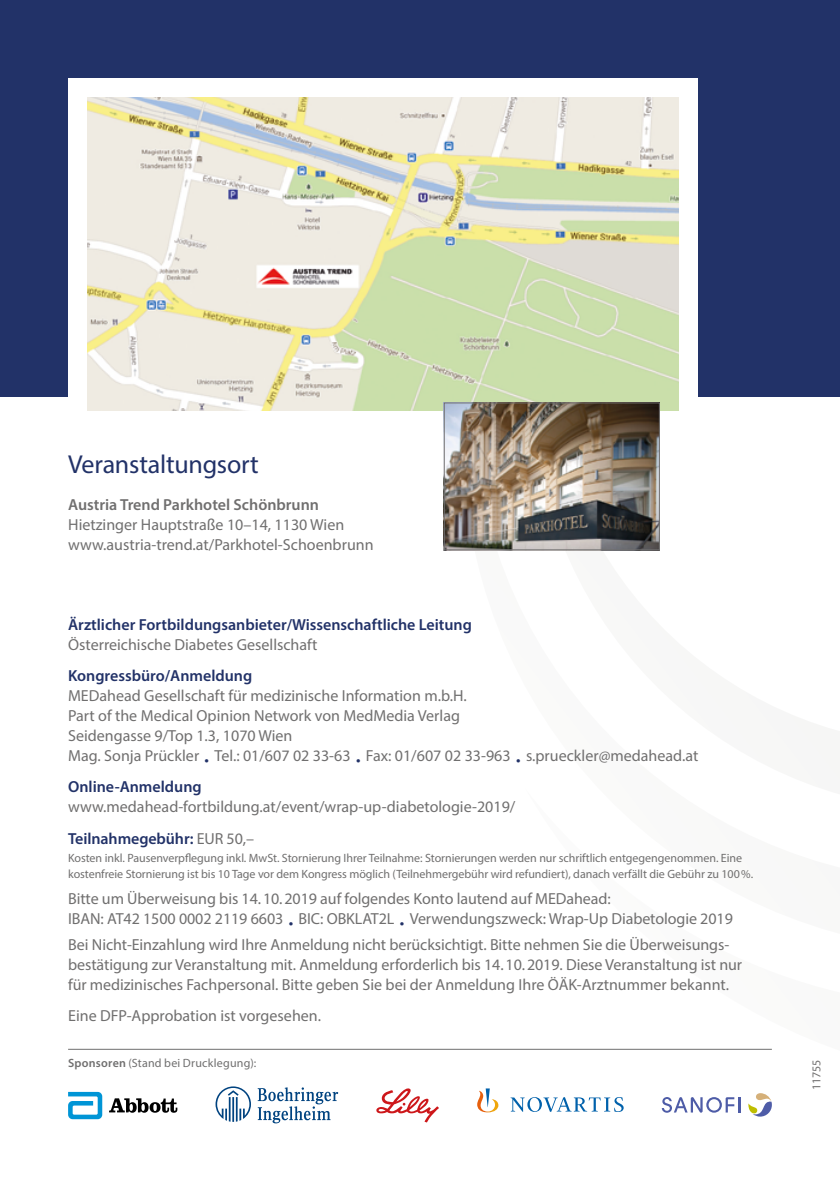
<style>
.page{position:relative;width:840px;height:1191px;background:#fff}
.page>*{position:absolute;margin:0;border:0;box-sizing:border-box;transform-origin:0 0}
.t1{font:26px "Myriad Pro";letter-spacing:-.01em;color:#223268}
.t2{font:16px/20px "Myriad Pro";color:#706f6f}
.t3{font:600 16px "Myriad Pro";color:#223268}
.t4{font:600 16px "Myriad Pro";color:#706f6f}
.t5{font:12px/16px "Myriad Pro";letter-spacing:-.005em;color:#706f6f}
.t6{font:12px "Myriad Pro";letter-spacing:.02em;color:#706f6f}
.s1{color:#223268}
.s2{font-weight:600;color:#223268}
.s3{font-weight:600}
</style>
<div class="page">
<div style="left:0;top:0;width:839px;height:397px;background:#223268"></div>
<div style="left:68px;top:78px;width:629px;height:353px;background:#fff"></div>
<img style="left:88px;top:98px;width:589px;height:312px">
<img style="left:445px;top:405px;width:212px;height:143px">
<div style="left:443px;top:403px;width:216px;height:147px;border:1px solid #706f6f"></div>
<hr style="left:68px;top:1049px;width:703px;height:1px;background:#706f6f">
<svg style="left:68px;top:1092px;width:34px;height:27px"></svg>
<svg style="left:109px;top:1098px;width:68px;height:14px"></svg>
<svg style="left:376px;top:1088px;width:63px;height:34px"></svg>
<svg style="left:661px;top:1097px;width:79px;height:15px"></svg>
<svg style="left:748px;top:1093px;width:23px;height:23px"></svg>
<svg style="left:477px;top:1088px;width:146px;height:24px"></svg>
<svg style="left:215px;top:1086px;width:36px;height:35px"></svg>
<svg style="left:257px;top:1087px;width:81px;height:36px"></svg>
<h1 class="t1" style="left:68px;top:448px;width:192px">Veranstaltungsort</h1>
<p class="t4" style="left:68px;top:495px;width:252px">Austria Trend Parkhotel Schönbrunn</p>
<p class="t2" style="left:68px;top:514px;width:307px">Hietzinger Hauptstraße 10–14, 1130 Wien www.austria-trend.at/Parkhotel-Schoenbrunn</p>
<p class="t3" style="left:68px;top:614px;width:405px">Ärztlicher Fortbildungsanbieter/Wissenschaftliche Leitung</p>
<p class="t2" style="left:68px;top:634px;width:251px">Österreichische Diabetes Gesellschaft</p>
<p class="t3" style="left:68px;top:665px;width:185px">Kongressbüro/Anmeldung</p>
<p class="t2" style="left:68px;top:685px;width:631px">MEDahead Gesellschaft für medizinische Information m.b.H.<br>Part of the Medical Opinion Network von MedMedia Verlag<br>Seidengasse 9/Top 1.3, 1070 Wien<br>Mag. Sonja Prückler <span class="s1">•</span> Tel.: 01/607 02 33-63 <span class="s1">•</span> Fax: 01/607 02 33-963 <span class="s1">•</span> s.prueckler@medahead.at</p>
<p class="t3" style="left:68px;top:776px;width:135px">Online-Anmeldung</p>
<p class="t2" style="left:68px;top:791px;width:448px;line-height:31.4px">www.medahead-fortbildung.at/event/wrap-up-diabetologie-2019/<br><span class="s2">Teilnahmegebühr:</span> EUR 50,–</p>
<p class="t5" style="left:68px;top:850px;width:686px">Kosten inkl. Pausenverpflegung inkl. MwSt. Stornierung Ihrer Teilnahme: Stornierungen werden nur schriftlich entgegengenommen. Eine kostenfreie Stornierung ist bis 10 Tage vor dem Kongress möglich (Teilnehmergebühr wird refundiert), danach verfällt die Gebühr zu 100%.</p>
<p class="t2" style="left:68px;top:888px;width:666px">Bitte um Überweisung bis 14.10.2019 auf folgendes Konto lautend auf MEDahead:<br>IBAN: AT42 1500 0002 2119 6603 <span class="s1">•</span> BIC: OBKLAT2L <span class="s1">•</span> Verwendungszweck: Wrap-Up Diabetologie 2019</p>
<p class="t2" style="left:68px;top:934px;width:675px">Bei Nicht-Einzahlung wird Ihre Anmeldung nicht berücksichtigt. Bitte nehmen Sie die Überweisungs&shy;bestätigung zur Veranstaltung mit. Anmeldung erforderlich bis 14.10.2019. Diese Veranstaltung ist nur für medizinisches Fachpersonal. Bitte geben Sie bei der Anmeldung Ihre ÖÄK-Arztnummer bekannt.</p>
<p class="t2" style="left:68px;top:1005px;width:254px">Eine DFP-Approbation ist vorgesehen.</p>
<p class="t6" style="left:68px;top:1055px;width:190px"><span class="s3">Sponsoren</span> (Stand bei Drucklegung):</p>
<p class="t5" style="left:807px;top:1090px;width:32px;rotate:-90deg">11755</p>
</div>
